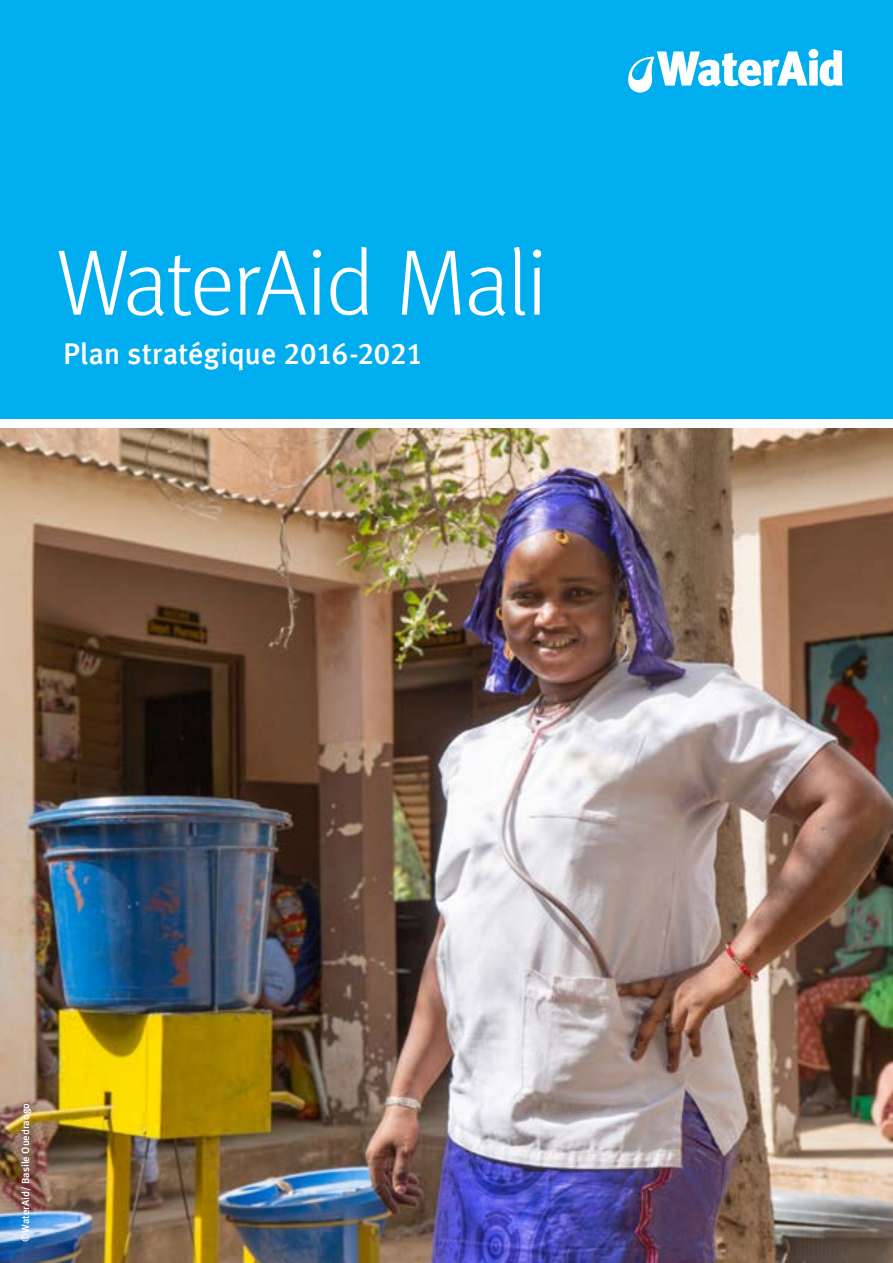
<style>
.page{position:relative;width:893px;height:1263px;background:#fff}
.page>*{position:absolute;margin:0;border:0;box-sizing:border-box;transform-origin:0 0}
.t1{font:300 93px "Meta Offc";letter-spacing:-.03em;color:#fff}
.t2{font:500 30px "Meta Offc";letter-spacing:-.015em;color:#fff}
.t3{font:500 10.5px "Meta Offc";color:#fff}
</style>
<div class="page">
<img style="left:0;top:429px;width:893px;height:834px">
<div style="left:0;top:0;width:893px;height:418px;background:#00aeef"></div>
<svg style="left:628px;top:49px;width:215px;height:44px"></svg>
<h1 class="t1" style="left:56px;top:230px;width:493px">WaterAid Mali</h1>
<h2 class="t2" style="left:63px;top:336px;width:361px">Plan stratégique 2016-2021</h2>
<p class="t3" style="left:20px;top:1242px;width:140px;rotate:-90deg">©WaterAid/ Basile Ouedraogo</p>
</div>
